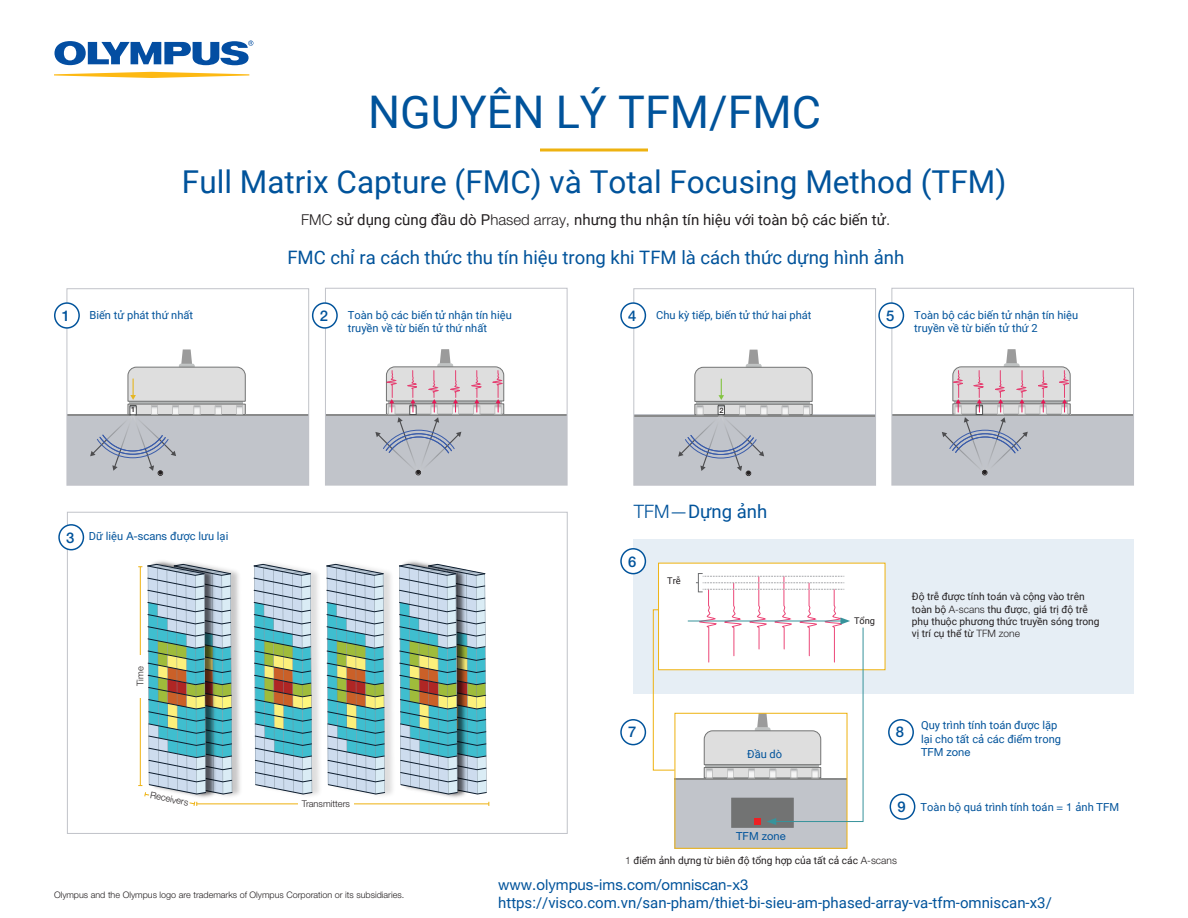
<style>
.page{position:relative;width:1188px;height:918px;background:#fff}
.page>*{position:absolute;margin:0;border:0;box-sizing:border-box;transform-origin:0 0}
.Title_1{font:45px "Roboto";color:#00539b}
.Title_1-2{font:31.5px "Roboto";color:#00539b}
.Title_1-3{font:18.6px "Roboto";color:#00539b}
.t1{font:15px/17.2px "Roboto";color:#00539b}
.Title_1-4{font:15px "Roboto";color:#231f20}
.Title_1-5{font:500 14.85px "Helvetica Neue LTW1 G";color:#00539b}
.Title_3{font:11.1px/13.4px "Roboto";color:#00539b}
.Title_3-2{font:11.1px "Helvetica Neue LTW1 G";color:#00539b}
.Text{font:11.1px "Helvetica Neue LTW1 G";color:#00539b}
.Text-2{font:10.2px/12.5px "Roboto";color:#231f20}
.Text-3{font:300 9.3px "Helvetica Neue LTW1 G";color:#231f20}
.Text-4{font:9.3px "Roboto";color:#231f20}
.Text-5{font:300 9px "Helvetica Neue LTW1 G";color:#231f20}
.Text-6{font:500 7.35px "Helvetica Neue LTW1 G";color:#231f20}
.s1{font-family:"Helvetica Neue LTW1 G";font-weight:300}
.s2{font-family:"Helvetica Neue LTW1 G"}
</style>
<div class="page">
<svg style="left:54px;top:72px;width:195px;height:6px"></svg>
<svg style="left:54px;top:40px;width:199px;height:25px"></svg>
<hr style="left:540px;top:148px;width:108px;height:3px;background:#eeb210">
<div style="left:67px;top:415px;width:242px;height:70px;background:#c1c4ca"></div>
<hr style="left:67px;top:415px;width:242px;height:1px;background:#898a8a">
<svg style="left:90px;top:349px;width:156px;height:126px"></svg>
<div style="left:66px;top:288px;width:243px;height:198px;border:1px solid #c1c3c9"></div>
<div style="left:325px;top:414px;width:242px;height:71px;background:#c1c4ca"></div>
<hr style="left:325px;top:414px;width:242px;height:2px;background:#898a8a">
<svg style="left:375px;top:349px;width:129px;height:126px"></svg>
<div style="left:325px;top:288px;width:243px;height:198px;border:1px solid #c1c3c9"></div>
<img style="left:262px;top:563px;width:131px;height:233px">
<svg style="left:326px;top:564px;width:59px;height:230px;background:#95bbb8"></svg>
<img style="left:404px;top:561px;width:61px;height:237px">
<svg style="left:399px;top:564px;width:88px;height:230px;background:#8db3b1"></svg>
<img style="left:233px;top:570px;width:7px;height:226px">
<img style="left:152px;top:561px;width:46px;height:3px">
<svg style="left:254px;top:564px;width:58px;height:230px;background:#93bab7"></svg>
<hr style="left:197px;top:803px;width:292px;height:1px;background:#eeb210">
<div style="left:634px;top:415px;width:242px;height:70px;background:#c1c4ca"></div>
<hr style="left:634px;top:415px;width:242px;height:2px;background:#898a8a">
<svg style="left:678px;top:350px;width:134px;height:126px"></svg>
<div style="left:633px;top:288px;width:243px;height:198px;border:1px solid #c1c3c9"></div>
<div style="left:675px;top:778px;width:172px;height:70px;background:#c1c4ca"></div>
<hr style="left:675px;top:778px;width:172px;height:2px;background:#898a8a">
<div style="left:731px;top:798px;width:63px;height:30px;background:#727373"></div>
<div style="left:674px;top:713px;width:173px;height:136px;border:1px solid #eeb210"></div>
<div style="left:892px;top:414px;width:242px;height:71px;background:#c1c4ca"></div>
<hr style="left:892px;top:414px;width:242px;height:2px;background:#898a8a">
<svg style="left:942px;top:349px;width:128px;height:126px"></svg>
<div style="left:891px;top:288px;width:243px;height:198px;border:1px solid #c1c3c9"></div>
<div style="left:633px;top:539px;width:501px;height:154px;background:#e6eef5"></div>
<div style="left:659px;top:563px;width:226px;height:107px;background:#fff"></div>
<div style="left:698px;top:573px;width:5px;height:19px;border:1px solid #6d6f71"></div>
<hr style="left:688px;top:621px;width:155px;height:1px;background:#37939b">
<div style="left:55px;top:303px;width:24px;height:25px;background:#fff;border-radius:50%"></div>
<div style="left:54px;top:302px;width:26px;height:27px;border:1px solid #00539b;border-radius:50%"></div>
<div style="left:58px;top:524px;width:26px;height:26px;border:1px solid #00539b;border-radius:50%"></div>
<div style="left:313px;top:303px;width:24px;height:25px;background:#fff;border-radius:50%"></div>
<div style="left:312px;top:302px;width:26px;height:27px;border:1px solid #00539b;border-radius:50%"></div>
<div style="left:298px;top:800px;width:56px;height:7px;background:#fff"></div>
<svg style="left:138px;top:564px;width:95px;height:242px"></svg>
<div style="left:621px;top:303px;width:24px;height:25px;background:#fff;border-radius:50%"></div>
<div style="left:620px;top:302px;width:26px;height:27px;border:1px solid #00539b;border-radius:50%"></div>
<div style="left:621px;top:549px;width:24px;height:25px;background:#fff;border-radius:50%"></div>
<div style="left:620px;top:548px;width:26px;height:26px;border:1px solid #00539b;border-radius:50%"></div>
<div style="left:620px;top:719px;width:26px;height:26px;border:1px solid #00539b;border-radius:50%"></div>
<div style="left:888px;top:719px;width:26px;height:26px;border:1px solid #00539b;border-radius:50%"></div>
<div style="left:890px;top:794px;width:25px;height:26px;border:1px solid #00539b;border-radius:50%"></div>
<div style="left:879px;top:303px;width:24px;height:25px;background:#fff;border-radius:50%"></div>
<div style="left:878px;top:302px;width:26px;height:27px;border:1px solid #00539b;border-radius:50%"></div>
<svg style="left:652px;top:609px;width:23px;height:162px"></svg>
<svg style="left:696px;top:576px;width:168px;height:249px"></svg>
<p class="Title_1" style="left:368px;top:80px;width:455px">NGUYÊN LÝ TFM/FMC</p>
<p class="Title_1-2" style="left:182px;top:160px;width:826px">Full Matrix Capture (FMC) và Total Focusing Method (TFM)</p>
<p class="Title_1-5" style="left:62px;top:307px;width:10px">1</p>
<p class="Title_1-4" style="left:301px;top:209px;width:590px"><span class="s1">FMC</span> sử dụng cùng đầu dò P<span class="s1">hased array,</span> nhưng thu nhận tín hiệu với toàn bộ các biến tử<span class="s1">.</span></p>
<p class="Title_1-3" style="left:287px;top:244px;width:618px">FMC chỉ ra cách thức thu tín hiệu trong khi TFM là cách thức dựng hình ảnh</p>
<p class="Title_3" style="left:89px;top:308px;width:105px">Biến tử phát thứ nhất</p>
<p class="Title_3" style="left:348px;top:308px;width:165px">Toàn bộ các biến tử nhận tín hiệu truyền về từ biến tử thứ nhất</p>
<p class="Title_1-5" style="left:320px;top:307px;width:10px">2</p>
<p class="Title_1-5" style="left:628px;top:307px;width:10px">4</p>
<p class="Title_3" style="left:656px;top:308px;width:157px">Chu kỳ tiếp, biến tử thứ hai phát</p>
<p class="Title_1-5" style="left:886px;top:307px;width:10px">5</p>
<p class="Title_3" style="left:914px;top:308px;width:165px">Toàn bộ các biến tử nhận tín hiệu truyền về từ biến tử thứ 2</p>
<p class="Text-6" style="left:131px;top:405px;width:6px">1</p>
<p class="Text-6" style="left:719px;top:406px;width:6px">2</p>
<p class="Title_1-5" style="left:66px;top:528px;width:10px">3</p>
<p class="Title_3" style="left:89px;top:529px;width:141px">Dữ liệu <span class="s2">A-scans</span> được lưu lại</p>
<p class="Text-3" style="left:135px;top:686px;width:21px;rotate:-90deg">Time</p>
<p class="Text-3" style="left:151px;top:789px;width:40px;rotate:11deg">Receivers</p>
<p class="Text-3" style="left:302px;top:798px;width:50px">Transmitters</p>
<p class="Title_1-3" style="left:634px;top:499px;width:135px"><span class="s1">TFM—</span>Dựng ảnh</p>
<p class="Title_1-5" style="left:628px;top:552px;width:10px">6</p>
<p class="Text-4" style="left:667px;top:574px;width:15px">Trễ</p>
<p class="Text-4" style="left:854px;top:614px;width:23px">Tổng</p>
<p class="Text-2" style="left:912px;top:590px;width:189px">Độ trễ được tính toán và cộng vào trên toàn bộ <span class="s1">A-scans</span> thu được<span class="s1">,</span> giá trị độ trễ phụ thuộc phương thức truyền sóng trong vị trí cụ thể từ <span class="s1">TFM zone</span></p>
<p class="Title_1-5" style="left:628px;top:723px;width:10px">7</p>
<p class="Title_1-5" style="left:896px;top:723px;width:10px">8</p>
<p class="Title_3" style="left:921px;top:718px;width:141px;line-height:13.8px">Quy trình tính toán được lặp lại cho tất cả các điểm trong</p>
<p class="Title_3" style="left:747px;top:747px;width:36px">Đầu dò</p>
<p class="Title_3-2" style="left:921px;top:745px;width:51px">TFM zone</p>
<p class="Title_1-5" style="left:897px;top:798px;width:10px">9</p>
<p class="Text" style="left:736px;top:830px;width:51px">TFM zone</p>
<p class="Text-2" style="left:625px;top:853px;width:273px"><span class="s1">1</span> điểm ảnh dựng từ biên độ tổng hợp của tất cả các <span class="s1">A-scans</span></p>
<p class="Title_3" style="left:921px;top:800px;width:200px">Toàn bộ quá trình tính toán <span class="s2">= 1</span> ảnh <span class="s2">TFM</span></p>
<p class="Text-5" style="left:54px;top:889px;width:352px">Olympus and the Olympus logo are trademarks of Olympus Corporation or its subsidiaries.</p>
<p class="t1" style="left:498px;top:876px;width:555px"><span class="s2">www.olympus-ims.com/omniscan-x3 </span>https://visco.com.vn/san-pham/thiet-bi-sieu-am-phased-array-va-tfm-omniscan-x3/</p>
</div>
